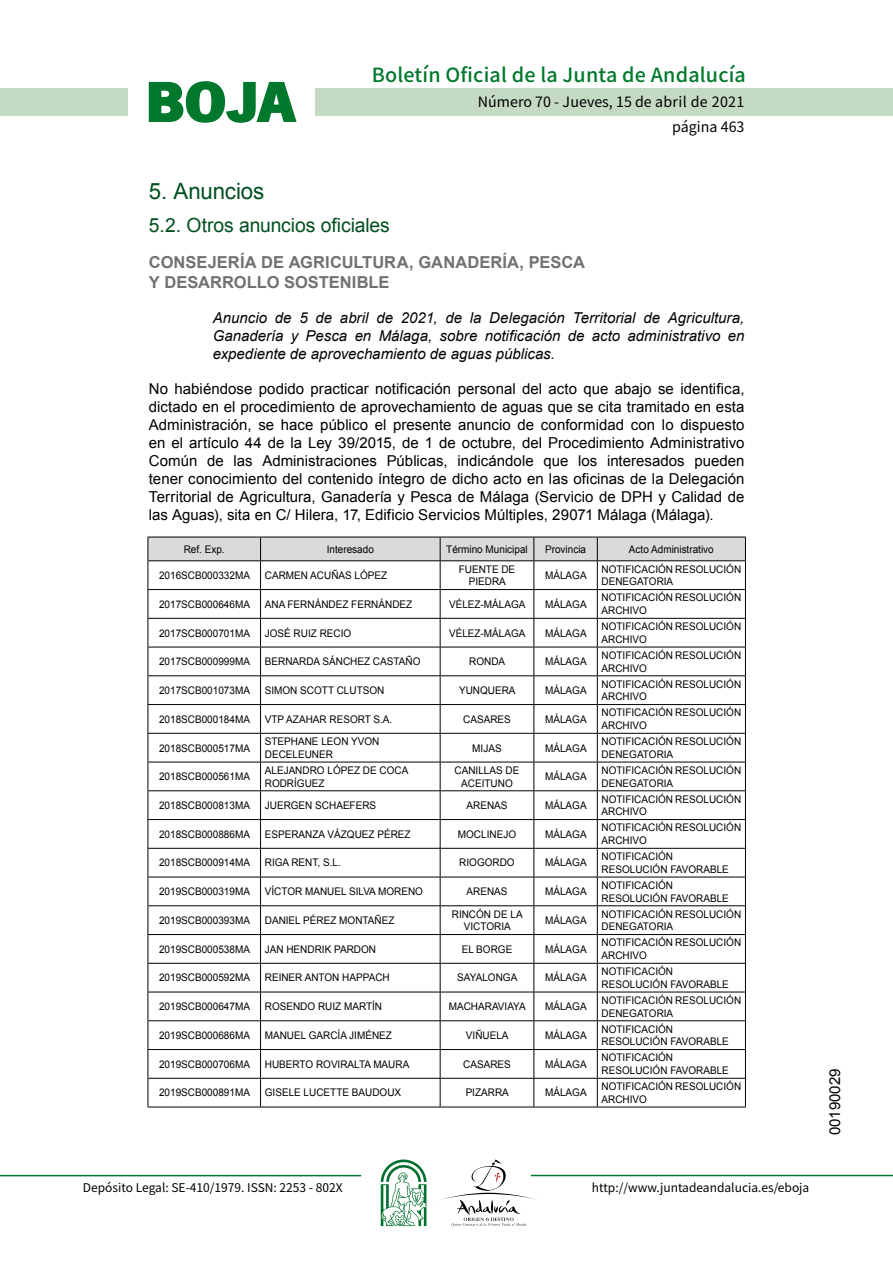
<style>
.page{position:relative;width:893px;height:1263px;background:#fff}
.page>*{position:absolute;margin:0;border:0;box-sizing:border-box;transform-origin:0 0}
.t1{font:700 57.75px "News Got T";color:#00782c;scale:1.14 1}
.t2{font:22.5px "Arial";letter-spacing:-.005em;color:#00501f}
.t3{font:500 19.5px "Noto Sans HK";letter-spacing:.01em;color:#00782c}
.t4{font:19.5px "Arial";letter-spacing:-.005em;color:#00501f}
.t5{font:700 16.5px/19.5px "Arial";letter-spacing:.005em;color:#707173}
.t6{font:15px/18px "Arial";color:#000;text-align:justify}
.t7{font:italic 15px/18px "Arial";color:#000;text-align:justify}
.t8{font:14.25px/24.5px "Noto Sans HK";color:#000;text-align:right}
.t9{font:12px "Noto Sans HK";color:#000}
.t10{font:10.5px/12.6px "Arial";color:#000;scale:.95 1}
</style>
<div class="page">
<div style="left:315px;top:88px;width:577px;height:28px;background:#c5dac3"></div>
<div style="left:0;top:88px;width:128px;height:28px;background:#c5dac3"></div>
<hr style="left:0;top:1175px;width:361px;height:1px;background:#00782c">
<hr style="left:531px;top:1175px;width:361px;height:1px;background:#00782c">
<svg style="left:148px;top:81px;width:149px;height:42px"></svg>
<svg style="left:442px;top:1159px;width:100px;height:67px"></svg>
<svg style="left:381px;top:1160px;width:45px;height:66px"></svg>
<svg style="left:147px;top:537px;width:599px;height:570px"></svg>
<hr style="left:147px;top:1107px;width:113px;height:1px;background:#000">
<hr style="left:260px;top:1107px;width:180px;height:1px;background:#000">
<hr style="left:440px;top:1107px;width:94px;height:1px;background:#000">
<hr style="left:534px;top:1107px;width:63px;height:1px;background:#000">
<hr style="left:597px;top:1107px;width:148px;height:1px;background:#000">
<h1 class="t1" style="left:145px;top:68px;width:133px">BOJA</h1>
<h3 class="t3" style="left:372px;top:64px;width:375px">Boletín Oficial de la Junta de Andalucía</h3>
<h3 class="t8" style="left:478px;top:90px;width:268px">Número 70 - Jueves, 15 de abril de 2021 página 463</h3>
<h2 class="t2" style="left:149px;top:177px;width:117px">5. Anuncios</h2>
<h3 class="t4" style="left:149px;top:212px;width:242px">5.2. Otros anuncios oficiales</h3>
<h3 class="t5" style="left:149px;top:253px;width:437px">CONSEJERÍA DE AGRICULTURA, GANADERÍA, PESCA<br>Y DESARROLLO SOSTENIBLE</h3>
<h3 class="t7" style="left:213px;top:309px;width:533px">Anuncio de 5 de abril de 2021, de la Delegación Territorial de Agricultura, Ganadería y Pesca en Málaga, sobre notificación de acto administrativo en expediente de aprovechamiento de aguas públicas.</h3>
<p class="t6" style="left:149px;top:380px;width:597px">No habiéndose podido practicar notificación personal del acto que abajo se identifica, dictado en el procedimiento de aprovechamiento de aguas que se cita tramitado en esta Administración, se hace público el presente anuncio de conformidad con lo dispuesto en el artículo 44 de la Ley 39/2015, de 1 de octubre, del Procedimiento Administrativo Común de las Administraciones Públicas, indicándole que los interesados pueden tener conocimiento del contenido íntegro de dicho acto en las oficinas de la Delegación Territorial de Agricultura, Ganadería y Pesca de Málaga (Servicio de DPH y Calidad de las Aguas), sita en C/ Hilera, 17, Edificio Servicios Múltiples, 29071 Málaga (Málaga).</p>
<p class="t10" style="left:184px;top:543px;width:45px">Ref. Exp.</p>
<p class="t10" style="left:327px;top:543px;width:51px">Interesado</p>
<p class="t10" style="left:446px;top:543px;width:87px">Término Municipal</p>
<p class="t10" style="left:545px;top:543px;width:45px">Provincia</p>
<p class="t10" style="left:629px;top:543px;width:91px">Acto Administrativo</p>
<p class="t10" style="left:159px;top:569px;width:97px">2016SCB000332MA</p>
<p class="t10" style="left:265px;top:569px;width:130px">CARMEN ACUÑAS LÓPEZ</p>
<p class="t10" style="left:458px;top:563px;width:61px;text-align:center">FUENTE DE<br>PIEDRA</p>
<p class="t10" style="left:545px;top:569px;width:45px">MÁLAGA</p>
<p class="t10" style="left:601px;top:563px;width:148px">NOTIFICACIÓN RESOLUCIÓN<br>DENEGATORIA</p>
<p class="t10" style="left:159px;top:598px;width:97px">2017SCB000646MA</p>
<p class="t10" style="left:265px;top:598px;width:157px">ANA FERNÁNDEZ FERNÁNDEZ</p>
<p class="t10" style="left:449px;top:598px;width:82px">VÉLEZ-MÁLAGA</p>
<p class="t10" style="left:545px;top:598px;width:45px">MÁLAGA</p>
<p class="t10" style="left:601px;top:592px;width:148px">NOTIFICACIÓN RESOLUCIÓN<br>ARCHIVO</p>
<p class="t10" style="left:159px;top:627px;width:97px">2017SCB000701MA</p>
<p class="t10" style="left:265px;top:627px;width:93px">JOSÉ RUIZ RECIO</p>
<p class="t10" style="left:449px;top:627px;width:82px">VÉLEZ-MÁLAGA</p>
<p class="t10" style="left:545px;top:627px;width:45px">MÁLAGA</p>
<p class="t10" style="left:601px;top:620px;width:148px">NOTIFICACIÓN RESOLUCIÓN<br>ARCHIVO</p>
<p class="t10" style="left:159px;top:655px;width:97px">2017SCB000999MA</p>
<p class="t10" style="left:265px;top:655px;width:165px">BERNARDA SÁNCHEZ CASTAÑO</p>
<p class="t10" style="left:469px;top:655px;width:39px">RONDA</p>
<p class="t10" style="left:545px;top:655px;width:45px">MÁLAGA</p>
<p class="t10" style="left:601px;top:649px;width:148px">NOTIFICACIÓN RESOLUCIÓN<br>ARCHIVO</p>
<p class="t10" style="left:159px;top:684px;width:97px">2017SCB001073MA</p>
<p class="t10" style="left:265px;top:684px;width:127px">SIMON SCOTT CLUTSON</p>
<p class="t10" style="left:459px;top:684px;width:61px">YUNQUERA</p>
<p class="t10" style="left:545px;top:684px;width:45px">MÁLAGA</p>
<p class="t10" style="left:601px;top:678px;width:148px">NOTIFICACIÓN RESOLUCIÓN<br>ARCHIVO</p>
<p class="t10" style="left:159px;top:713px;width:97px">2018SCB000184MA</p>
<p class="t10" style="left:265px;top:713px;width:136px">VTP AZAHAR RESORT S.A.</p>
<p class="t10" style="left:463px;top:713px;width:52px">CASARES</p>
<p class="t10" style="left:545px;top:713px;width:45px">MÁLAGA</p>
<p class="t10" style="left:601px;top:707px;width:148px">NOTIFICACIÓN RESOLUCIÓN<br>ARCHIVO</p>
<p class="t10" style="left:159px;top:742px;width:97px">2018SCB000517MA</p>
<p class="t10" style="left:265px;top:735px;width:122px">STEPHANE LEON YVON<br>DECELEUNER</p>
<p class="t10" style="left:472px;top:742px;width:32px">MIJAS</p>
<p class="t10" style="left:545px;top:742px;width:45px">MÁLAGA</p>
<p class="t10" style="left:601px;top:735px;width:148px">NOTIFICACIÓN RESOLUCIÓN<br>DENEGATORIA</p>
<p class="t10" style="left:159px;top:770px;width:97px">2018SCB000561MA</p>
<p class="t10" style="left:265px;top:764px;width:153px">ALEJANDRO LÓPEZ DE COCA<br>RODRÍGUEZ</p>
<p class="t10" style="left:454px;top:764px;width:70px;text-align:center">CANILLAS DE<br>ACEITUNO</p>
<p class="t10" style="left:545px;top:770px;width:45px">MÁLAGA</p>
<p class="t10" style="left:601px;top:764px;width:148px">NOTIFICACIÓN RESOLUCIÓN<br>DENEGATORIA</p>
<p class="t10" style="left:159px;top:799px;width:97px">2018SCB000813MA</p>
<p class="t10" style="left:265px;top:799px;width:119px">JUERGEN SCHAEFERS</p>
<p class="t10" style="left:466px;top:799px;width:45px">ARENAS</p>
<p class="t10" style="left:545px;top:799px;width:45px">MÁLAGA</p>
<p class="t10" style="left:601px;top:793px;width:148px">NOTIFICACIÓN RESOLUCIÓN<br>ARCHIVO</p>
<p class="t10" style="left:159px;top:828px;width:97px">2018SCB000886MA</p>
<p class="t10" style="left:265px;top:828px;width:155px">ESPERANZA VÁZQUEZ PÉREZ</p>
<p class="t10" style="left:458px;top:828px;width:63px">MOCLINEJO</p>
<p class="t10" style="left:545px;top:828px;width:45px">MÁLAGA</p>
<p class="t10" style="left:601px;top:822px;width:148px">NOTIFICACIÓN RESOLUCIÓN<br>ARCHIVO</p>
<p class="t10" style="left:159px;top:857px;width:97px">2018SCB000914MA</p>
<p class="t10" style="left:265px;top:857px;width:81px">RIGA RENT, S.L.</p>
<p class="t10" style="left:459px;top:857px;width:60px">RIOGORDO</p>
<p class="t10" style="left:545px;top:857px;width:45px">MÁLAGA</p>
<p class="t10" style="left:601px;top:850px;width:136px">NOTIFICACIÓN<br>RESOLUCIÓN FAVORABLE</p>
<p class="t10" style="left:159px;top:885px;width:97px">2019SCB000319MA</p>
<p class="t10" style="left:265px;top:885px;width:168px">VÍCTOR MANUEL SILVA MORENO</p>
<p class="t10" style="left:466px;top:885px;width:45px">ARENAS</p>
<p class="t10" style="left:545px;top:885px;width:45px">MÁLAGA</p>
<p class="t10" style="left:601px;top:879px;width:136px">NOTIFICACIÓN<br>RESOLUCIÓN FAVORABLE</p>
<p class="t10" style="left:159px;top:914px;width:97px">2019SCB000393MA</p>
<p class="t10" style="left:265px;top:914px;width:138px">DANIEL PÉREZ MONTAÑEZ</p>
<p class="t10" style="left:452px;top:908px;width:76px;text-align:center">RINCÓN DE LA<br>VICTORIA</p>
<p class="t10" style="left:545px;top:914px;width:45px">MÁLAGA</p>
<p class="t10" style="left:601px;top:908px;width:148px">NOTIFICACIÓN RESOLUCIÓN<br>DENEGATORIA</p>
<p class="t10" style="left:159px;top:943px;width:97px">2019SCB000538MA</p>
<p class="t10" style="left:265px;top:943px;width:119px">JAN HENDRIK PARDON</p>
<p class="t10" style="left:461px;top:943px;width:55px">EL BORGE</p>
<p class="t10" style="left:545px;top:943px;width:45px">MÁLAGA</p>
<p class="t10" style="left:601px;top:937px;width:148px">NOTIFICACIÓN RESOLUCIÓN<br>ARCHIVO</p>
<p class="t10" style="left:159px;top:972px;width:97px">2019SCB000592MA</p>
<p class="t10" style="left:265px;top:972px;width:133px">REINER ANTON HAPPACH</p>
<p class="t10" style="left:457px;top:972px;width:65px">SAYALONGA</p>
<p class="t10" style="left:545px;top:972px;width:45px">MÁLAGA</p>
<p class="t10" style="left:601px;top:965px;width:136px">NOTIFICACIÓN<br>RESOLUCIÓN FAVORABLE</p>
<p class="t10" style="left:159px;top:1000px;width:97px">2019SCB000647MA</p>
<p class="t10" style="left:265px;top:1000px;width:125px">ROSENDO RUIZ MARTÍN</p>
<p class="t10" style="left:449px;top:1000px;width:83px">MACHARAVIAYA</p>
<p class="t10" style="left:545px;top:1000px;width:45px">MÁLAGA</p>
<p class="t10" style="left:601px;top:994px;width:148px">NOTIFICACIÓN RESOLUCIÓN<br>DENEGATORIA</p>
<p class="t10" style="left:159px;top:1029px;width:97px">2019SCB000686MA</p>
<p class="t10" style="left:265px;top:1029px;width:135px">MANUEL GARCÍA JIMÉNEZ</p>
<p class="t10" style="left:466px;top:1029px;width:46px">VIÑUELA</p>
<p class="t10" style="left:545px;top:1029px;width:45px">MÁLAGA</p>
<p class="t10" style="left:601px;top:1023px;width:136px">NOTIFICACIÓN<br>RESOLUCIÓN FAVORABLE</p>
<p class="t10" style="left:159px;top:1058px;width:97px">2019SCB000706MA</p>
<p class="t10" style="left:265px;top:1058px;width:154px">HUBERTO ROVIRALTA MAURA</p>
<p class="t10" style="left:463px;top:1058px;width:52px">CASARES</p>
<p class="t10" style="left:545px;top:1058px;width:45px">MÁLAGA</p>
<p class="t10" style="left:601px;top:1052px;width:136px">NOTIFICACIÓN<br>RESOLUCIÓN FAVORABLE</p>
<p class="t10" style="left:159px;top:1087px;width:97px">2019SCB000891MA</p>
<p class="t10" style="left:265px;top:1087px;width:145px">GISELE LUCETTE BAUDOUX</p>
<p class="t10" style="left:465px;top:1087px;width:47px">PIZARRA</p>
<p class="t10" style="left:545px;top:1087px;width:45px">MÁLAGA</p>
<p class="t10" style="left:601px;top:1080px;width:148px">NOTIFICACIÓN RESOLUCIÓN<br>ARCHIVO</p>
<h3 class="t6" style="left:826px;top:1135px;width:68px;rotate:-90deg">00190029</h3>
<p class="t9" style="left:83px;top:1181px;width:261px">Depósito Legal: SE-410/1979. ISSN: 2253 - 802X</p>
<p class="t9" style="left:592px;top:1181px;width:219px">http://www.juntadeandalucia.es/eboja</p>
</div>
